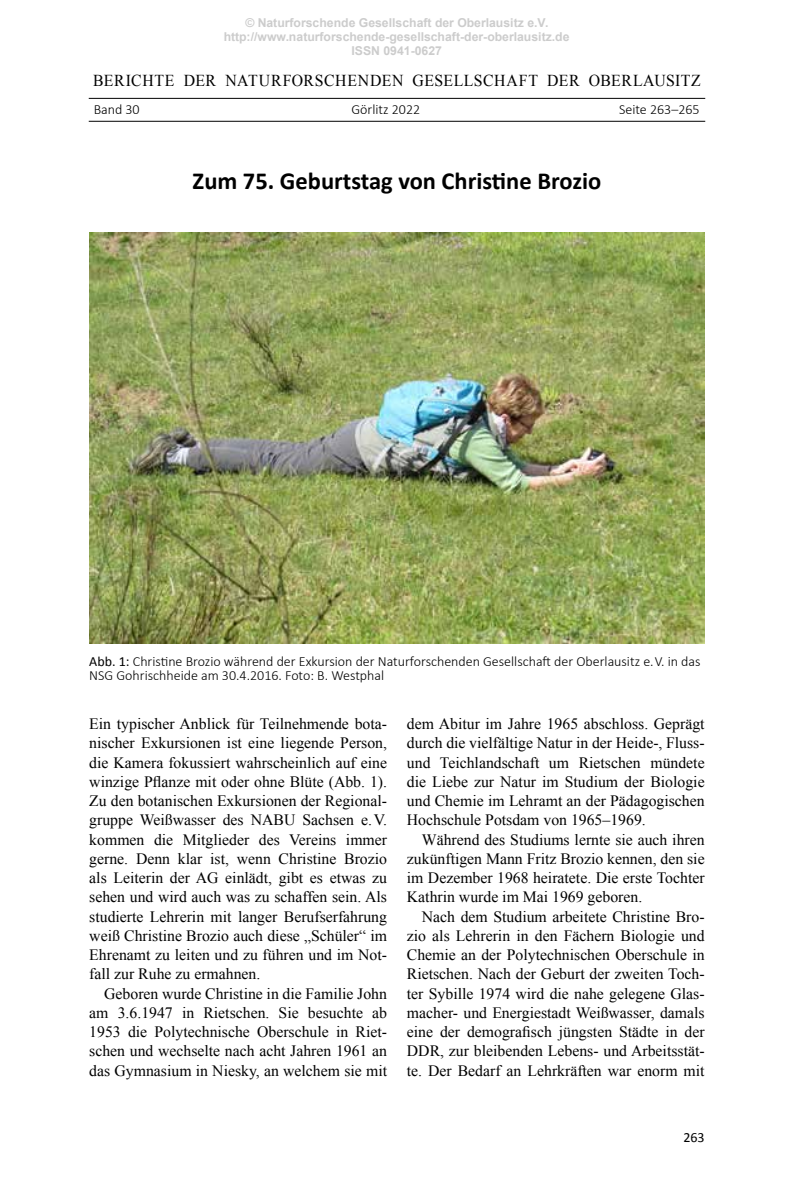
<style>
.page{position:relative;width:794px;height:1191px;background:#fff}
.page>*{position:absolute;margin:0;border:0;box-sizing:border-box;transform-origin:0 0}
.t1{font:700 24.5px "Calibri";color:#000}
.t2{font:16.62px "Times New Roman";letter-spacing:.03em;color:#000;scale:.95 1}
.t3{font:15.75px/19.2px "Times New Roman";color:#000;text-align:justify}
.t4{font:300 14px/14px "Calibri";color:#000}
.t5{font:14px "Calibri";color:#000}
.t6{font:700 12.25px/14px "Arial";color:#ccc;text-align:center}
.s1{font-weight:400}
</style>
<div class="page">
<hr style="left:89px;top:98px;width:616px;height:1px;background:#000">
<hr style="left:89px;top:121px;width:616px;height:1px;background:#000">
<img style="left:89px;top:233px;width:616px;height:410px">
<p class="t6" style="left:224px;top:15px;width:347px">© Naturforschende Gesellschaft der Oberlausitz e.V. http://www.naturforschende-gesellschaft-der-oberlausitz.de<br>ISSN 0941-0627</p>
<p class="t2" style="left:93px;top:69px;width:641px">BERICHTE DER NATURFORSCHENDEN GESELLSCHAFT DER OBERLAUSITZ</p>
<p class="t4" style="left:94px;top:102px;width:48px">Band 30</p>
<p class="t4" style="left:351px;top:102px;width:70px">Görlitz 2022</p>
<p class="t4" style="left:619px;top:102px;width:82px">Seite 263–265</p>
<h1 class="t1" style="left:193px;top:164px;width:410px">Zum 75. Geburtstag von Christine Brozio</h1>
<p class="t4" style="left:89px;top:654px;width:613px"><span class="s1">Abb. 1:</span> Christine Brozio während der Exkursion der Naturforschenden Gesellschaft der Oberlausitz e. V. in das<br>NSG Gohrischheide am 30.4.2016. Foto: B. Westphal</p>
<p class="t3" style="left:89px;top:714px;width:299px">Ein typischer Anblick für Teilnehmende bota&shy;nischer Exkursionen ist eine liegende Person, die Kamera fokussiert wahrscheinlich auf eine winzige Pflanze mit oder ohne Blüte (Abb. 1).<br>Zu den botanischen Exkursionen der Regional&shy;gruppe Weißwasser des NABU Sachsen e.V. kommen die Mitglieder des Vereins immer gerne. Denn klar ist, wenn Christine Brozio als Leiterin der AG einlädt, gibt es etwas zu sehen und wird auch was zu schaffen sein. Als studierte Lehrerin mit langer Berufserfahrung weiß Christine Brozio auch diese „Schüler“ im Ehrenamt zu leiten und zu führen und im Not&shy;fall zur Ruhe zu ermahnen.</p>
<p class="t3" style="left:89px;top:983px;width:299px;text-indent:15px">Geboren wurde Christine in die Familie John am 3.6.1947 in Rietschen. Sie besuchte ab 1953 die Polytechnische Oberschule in Riet&shy;schen und wechselte nach acht Jahren 1961 an das Gymnasium in Niesky, an welchem sie mit</p>
<p class="t3" style="left:407px;top:714px;width:299px">dem Abitur im Jahre 1965 abschloss. Geprägt durch die vielfältige Natur in der Heide-, Fluss&shy;und Teichlandschaft um Rietschen mündete die Liebe zur Natur im Studium der Biologie und Chemie im Lehramt an der Pädagogischen Hochschule Potsdam von 1965–1969.</p>
<p class="t3" style="left:407px;top:829px;width:299px;text-indent:15px">Während des Studiums lernte sie auch ihren zukünftigen Mann Fritz Brozio kennen, den sie im Dezember 1968 heiratete. Die erste Tochter Kathrin wurde im Mai 1969 geboren.</p>
<p class="t3" style="left:407px;top:906px;width:299px;text-indent:15px">Nach dem Studium arbeitete Christine Bro&shy;zio als Lehrerin in den Fächern Biologie und Chemie an der Polytechnischen Oberschule in Rietschen. Nach der Geburt der zweiten Toch&shy;ter Sybille 1974 wird die nahe gelegene Glas&shy;macher- und Energiestadt Weißwasser, damals eine der demografisch jüngsten Städte in der DDR, zur bleibenden Lebens- und Arbeitsstät&shy;te. Der Bedarf an Lehrkräften war enorm mit</p>
<p class="t5" style="left:683px;top:1127px;width:23px">263</p>
</div>
